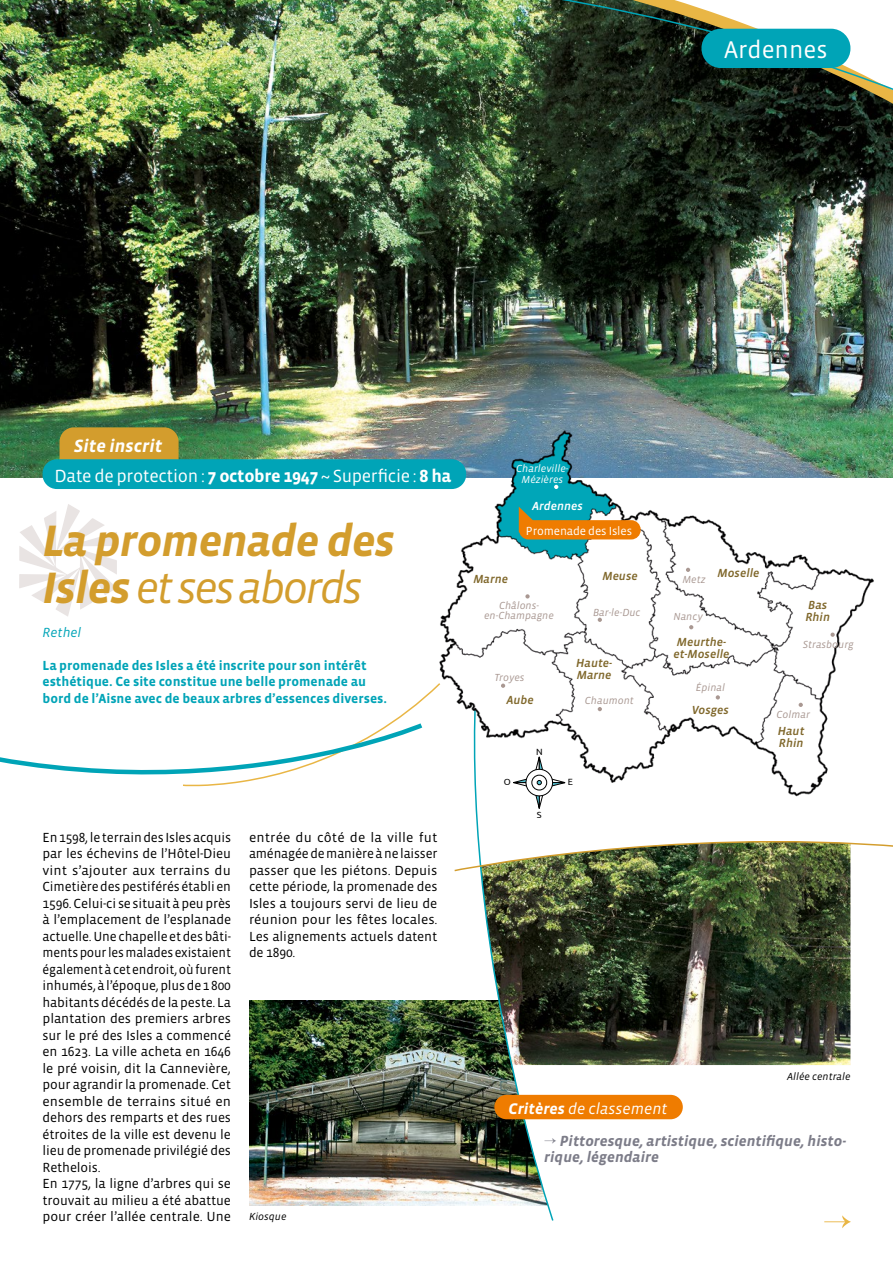
<style>
.page{position:relative;width:893px;height:1263px;background:#fff}
.page>*{position:absolute;margin:0;border:0;box-sizing:border-box;transform-origin:0 0}
.t1{font:italic 700 45px/47.2px "Vista Sans OTCE";letter-spacing:-.02em;color:#d39d2d}
.t2{font:24.75px "Vista Sans OTCE";color:#fff}
.t3{font:italic 700 18.15px "Vista Sans OTCE";color:#fff}
.t4{font:18px "Vista Sans OTCE";letter-spacing:-.02em;color:#fff}
.t5{font:italic 15.75px "Vista Sans OTCE";color:#fff}
.t6{font:italic 700 15px/16.5px "Vista Sans OTCE";color:#7c7c88}
.t7{font:13.5px/16.5px "Vista Sans OTCE";letter-spacing:-.01em;color:#000}
.t8{font:13.5px/16.5px "Vista Sans OTCE";letter-spacing:-.01em;color:#000;text-align:justify;scale:1.04 1}
.t9{font:700 13.5px/16.5px "Vista Sans OTCE";color:#00a4b7}
.t10{font:italic 13.5px "Vista Sans OTCE";color:#00a4b7}
.t11{font:italic 500 12px/12px "Vista Sans OTCE";color:#80682c}
.t12{font:12px "Vista Sans OTCE";letter-spacing:-.01em;color:#fff}
.t13{font:italic 500 12px "Vista Sans OTCE";color:#fff}
.t14{font:italic 10.5px/10.5px "Vista Sans OTCE";color:#a99892;text-align:center}
.t15{font:italic 10.5px "Vista Sans OTCE";color:#000}
.t16{font:italic 10.5px/10.5px "Vista Sans OTCE";color:#fff;text-align:center}
.t17{font:9px "Ubuntu";color:#000}
.s1{font-weight:700}
.s2{font-weight:400}
</style>
<div class="page">
<img style="left:249px;top:1000px;width:202px;height:205px">
<img style="left:0;top:0;width:893px;height:478px">
<svg style="left:19px;top:504px;width:98px;height:113px"></svg>
<svg style="left:0;top:702px;width:423px;height:85px"></svg>
<img style="left:479px;top:0;width:414px;height:248px">
<svg style="left:824px;top:1215px;width:27px;height:13px"></svg>
<div style="left:60px;top:427px;width:119px;height:51px;background:#d39d2d;border-radius:14px"></div>
<div style="left:43px;top:459px;width:423px;height:30px;background:#00a4b7;border-radius:14px"></div>
<img style="left:554px;top:911px;width:296px;height:154px">
<img style="left:451px;top:803px;width:103px;height:418px">
<div style="left:494px;top:1095px;width:189px;height:24px;background:#ef7c00;border-radius:12px"></div>
<div style="left:701px;top:29px;width:149px;height:39px;background:#00a4b7;border-radius:19px"></div>
<img style="left:453px;top:827px;width:440px;height:84px">
<img style="left:433px;top:424px;width:446px;height:379px">
<svg style="left:501px;top:684px;width:4px;height:4px"></svg>
<svg style="left:525px;top:594px;width:5px;height:4px"></svg>
<svg style="left:598px;top:707px;width:4px;height:4px"></svg>
<svg style="left:799px;top:703px;width:4px;height:4px"></svg>
<svg style="left:598px;top:618px;width:4px;height:4px"></svg>
<svg style="left:689px;top:625px;width:4px;height:4px"></svg>
<svg style="left:686px;top:568px;width:4px;height:4px"></svg>
<svg style="left:716px;top:695px;width:4px;height:4px"></svg>
<svg style="left:830px;top:632px;width:5px;height:5px"></svg>
<svg style="left:554px;top:485px;width:4px;height:4px"></svg>
<svg style="left:535px;top:756px;width:8px;height:14px"></svg>
<svg style="left:513px;top:779px;width:13px;height:7px"></svg>
<svg style="left:535px;top:795px;width:8px;height:14px"></svg>
<svg style="left:553px;top:779px;width:12px;height:7px"></svg>
<svg style="left:526px;top:769px;width:27px;height:27px"></svg>
<div style="left:526px;top:769px;width:27px;height:27px;border:1px solid #000;border-radius:50%"></div>
<div style="left:532px;top:775px;width:15px;height:15px;background:#fff;border-radius:50%"></div>
<div style="left:532px;top:775px;width:15px;height:15px;border:1px solid #000;border-radius:50%"></div>
<svg style="left:537px;top:780px;width:5px;height:5px"></svg>
<svg style="left:519px;top:507px;width:26px;height:19px"></svg>
<div style="left:519px;top:520px;width:122px;height:19px;background:#ef7c00;border-radius:9px"></div>
<h2 class="t2" style="left:724px;top:35px;width:105px">Ardennes</h2>
<h3 class="t3" style="left:74px;top:435px;width:90px">Site inscrit</h3>
<h3 class="t4" style="left:55px;top:466px;width:398px">Date de protection : <span class="s1">7 octobre 1947</span> ~ Superficie : <span class="s1">8 ha</span></h3>
<h1 class="t1" style="left:43px;top:517px;width:354px">La promenade des<br>Isles <span class="s2">et ses abords</span></h1>
<p class="t10" style="left:43px;top:624px;width:40px">Rethel</p>
<p class="t9" style="left:43px;top:657px;width:346px">La promenade des Isles a été inscrite pour son intérêt esthétique. Ce site constitue une belle promenade au bord de l’Aisne avec de beaux arbres d’essences diverses.</p>
<p class="t7" style="left:43px;top:829px;width:190px">En 1598, le terrain des Isles acquis par les échevins de l’Hôtel-Dieu vint s’ajouter aux terrains du<br>Cimetière des pestiférés établi en<br>1596. Celui-ci se situait à peu près à l’emplacement de l’esplanade actuelle. Une chapelle et des bâti&shy;ments pour les malades existaient également à cet endroit, où furent inhumés, à l’époque, plus de 1 800 habitants décédés de la peste. La plantation des premiers arbres sur le pré des Isles a commencé en 1623. La ville acheta en 1646 le pré voisin, dit la Cannevière, pour agrandir la promenade. Cet ensemble de terrains situé en dehors des remparts et des rues étroites de la ville est devenu le lieu de promenade privilégié des<br>Rethelois.<br>En 1775, la ligne d’arbres qui se trouvait au milieu a été abattue pour créer l’allée centrale. Une</p>
<p class="t8" style="left:249px;top:829px;width:183px">entrée du côté de la ville fut aménagée de manière à ne laisser passer que les piétons. Depuis cette période, la promenade des Isles a toujours servi de lieu de réunion pour les fêtes locales.<br>Les alignements actuels datent de 1890.</p>
<p class="t15" style="left:249px;top:1211px;width:39px">Kiosque</p>
<p class="t16" style="left:516px;top:464px;width:54px">Charleville-<br>Mézières</p>
<p class="t13" style="left:532px;top:499px;width:52px">Ardennes</p>
<p class="t11" style="left:473px;top:573px;width:36px">Marne</p>
<p class="t12" style="left:526px;top:524px;width:108px">Promenade des Isles</p>
<p class="t11" style="left:602px;top:570px;width:37px">Meuse</p>
<p class="t11" style="left:718px;top:566px;width:44px">Moselle</p>
<p class="t14" style="left:682px;top:574px;width:25px">Metz</p>
<p class="t14" style="left:484px;top:600px;width:71px">Châlons&shy;en-Champagne</p>
<p class="t14" style="left:494px;top:672px;width:32px">Troyes</p>
<p class="t11" style="left:506px;top:694px;width:29px">Aube</p>
<p class="t17" style="left:536px;top:746px;width:8px">N</p>
<p class="t14" style="left:593px;top:607px;width:49px">Bar-le-Duc</p>
<p class="t11" style="left:576px;top:656px;width:37px">Haute-<br>Marne</p>
<p class="t14" style="left:585px;top:695px;width:50px">Chaumont</p>
<p class="t17" style="left:504px;top:777px;width:9px">O</p>
<p class="t17" style="left:568px;top:777px;width:7px">E</p>
<p class="t17" style="left:537px;top:809px;width:6px">S</p>
<p class="t14" style="left:673px;top:611px;width:31px">Nancy</p>
<p class="t11" style="left:673px;top:636px;width:58px">Meurthe&shy;et-Moselle</p>
<p class="t14" style="left:696px;top:682px;width:31px">Épinal</p>
<p class="t11" style="left:692px;top:704px;width:38px">Vosges</p>
<p class="t11" style="left:805px;top:599px;width:26px">Bas<br>Rhin</p>
<p class="t14" style="left:803px;top:639px;width:53px">Strasbourg</p>
<p class="t14" style="left:777px;top:709px;width:35px">Colmar</p>
<p class="t11" style="left:778px;top:725px;width:28px">Haut<br>Rhin</p>
<p class="t5" style="left:509px;top:1099px;width:161px"><span class="s1">Critères</span> de classement</p>
<p class="t15" style="left:787px;top:1070px;width:65px">Allée centrale</p>
<p class="t6" style="left:544px;top:1132px;width:303px">→ Pittoresque, artistique, scientifique, histo&shy;rique, légendaire</p>
</div>
